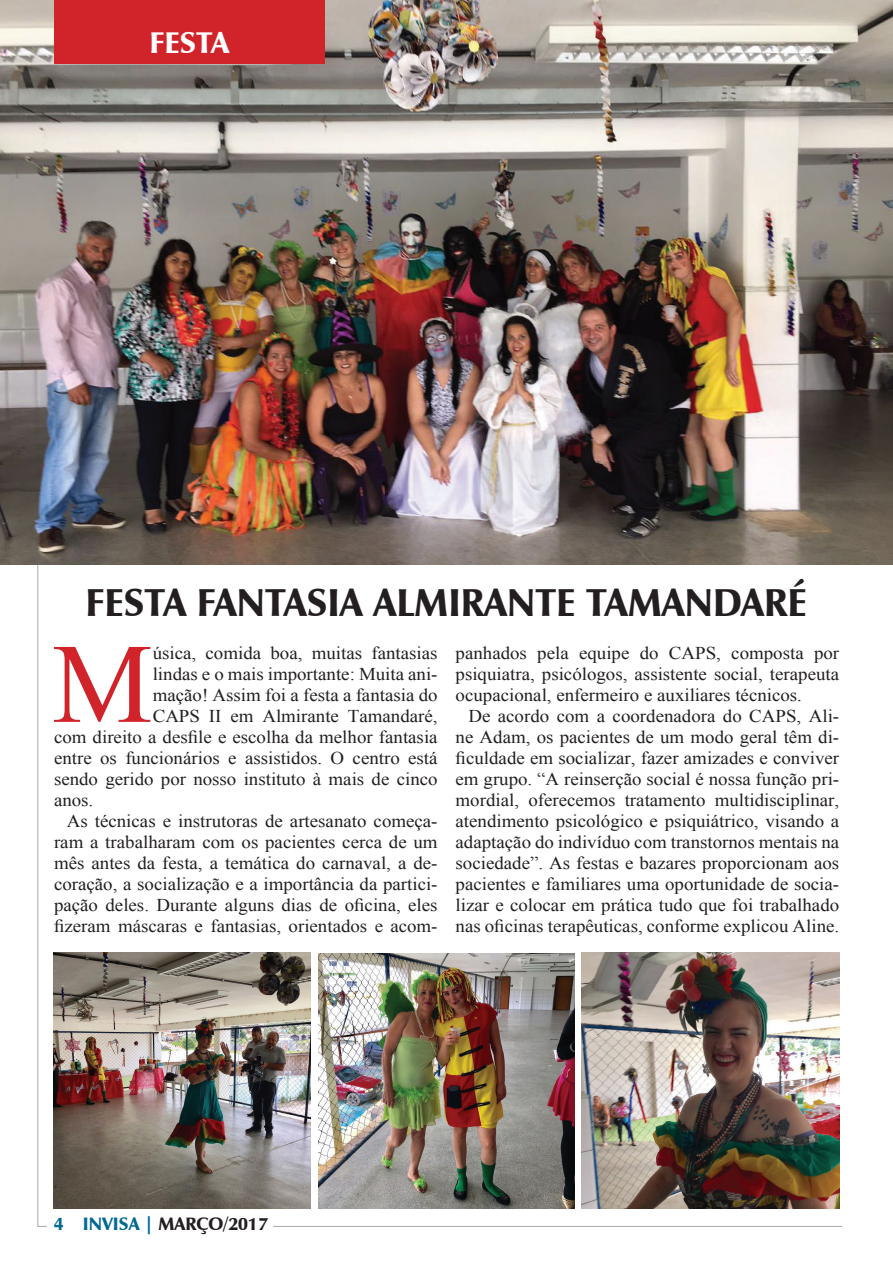
<style>
.page{position:relative;width:893px;height:1263px;background:#fff}
.page>*{position:absolute;margin:0;border:0;box-sizing:border-box;transform-origin:0 0}
.t1{font:113.1px "Times New Roman";color:#d1232a}
.t2{font:900 39px "Zapf Humanist 601 BT";color:#231f20}
.t3{font:900 30px "Zapf Humanist 601 BT";color:#fff}
.t4{font:18px/21px "Times New Roman";color:#231f20;text-align:justify;scale:1.05 1}
.t5{font:900 18px "Zapf Humanist 601 BT";color:#231f20}
.s1{color:#006991}
</style>
<div class="page">
<hr style="left:273px;top:1226px;width:569px;height:1px;background:#a8a9ad">
<img style="left:0;top:0;width:893px;height:564px">
<div style="left:54px;top:0;width:271px;height:64px;background:#d1232a"></div>
<img style="left:54px;top:952px;width:257px;height:256px">
<img style="left:318px;top:953px;width:256px;height:255px">
<img style="left:582px;top:952px;width:257px;height:257px">
<h3 class="t3" style="left:149px;top:24px;width:82px">FESTA</h3>
<h2 class="t2" style="left:85px;top:579px;width:723px">FESTA FANTASIA ALMIRANTE TAMANDARÉ</h2>
<h1 class="t1" style="left:52px;top:608px;width:102px">M</h1>
<p class="t4" style="left:153px;top:642px;width:273px">úsica, comida boa, muitas fantasias</p>
<p class="t4" style="left:456px;top:642px;width:367px">panhados pela equipe do CAPS, composta por psiquiatra, psicólogos, assistente social, terapeuta ocupacional, enfermeiro e auxiliares técnicos.</p>
<p class="t4" style="left:456px;top:705px;width:367px;text-indent:13px">De acordo com a coordenadora do CAPS, Ali&shy;ne Adam, os pacientes de um modo geral têm di&shy;ficuldade em socializar, fazer amizades e conviver em grupo. “A reinserção social é nossa função pri&shy;mordial, oferecemos tratamento multidisciplinar, atendimento psicológico e psiquiátrico, visando a adaptação do indivíduo com transtornos mentais na sociedade”. As festas e bazares proporcionam aos pacientes e familiares uma oportunidade de socia&shy;lizar e colocar em prática tudo que foi trabalhado nas oficinas terapêuticas, conforme explicou Aline.</p>
<p class="t4" style="left:153px;top:663px;width:273px">lindas e o mais importante: Muita ani-</p>
<p class="t4" style="left:153px;top:684px;width:273px">mação! Assim foi a festa a fantasia do</p>
<p class="t4" style="left:153px;top:705px;width:273px">CAPS II em Almirante Tamandaré,</p>
<p class="t4" style="left:54px;top:726px;width:367px">com direito a desfile e escolha da melhor fantasia</p>
<p class="t4" style="left:54px;top:747px;width:367px">entre os funcionários e assistidos. O centro está</p>
<p class="t4" style="left:54px;top:768px;width:367px">sendo gerido por nosso instituto à mais de cinco</p>
<p class="t4" style="left:54px;top:789px;width:39px">anos.</p>
<p class="t4" style="left:67px;top:810px;width:355px">As técnicas e instrutoras de artesanato começa-</p>
<p class="t4" style="left:54px;top:831px;width:367px">ram a trabalharam com os pacientes cerca de um</p>
<p class="t4" style="left:54px;top:852px;width:367px">mês antes da festa, a temática do carnaval, a de-</p>
<p class="t4" style="left:54px;top:873px;width:367px">coração, a socialização e a importância da partici-</p>
<p class="t4" style="left:54px;top:894px;width:367px">pação deles. Durante alguns dias de oficina, eles</p>
<p class="t4" style="left:54px;top:915px;width:367px">fizeram máscaras e fantasias, orientados e acom-</p>
<p class="t5" style="left:54px;top:1212px;width:216px"><span class="s1">4 INVISA |</span> MARÇO/2017</p>
</div>
